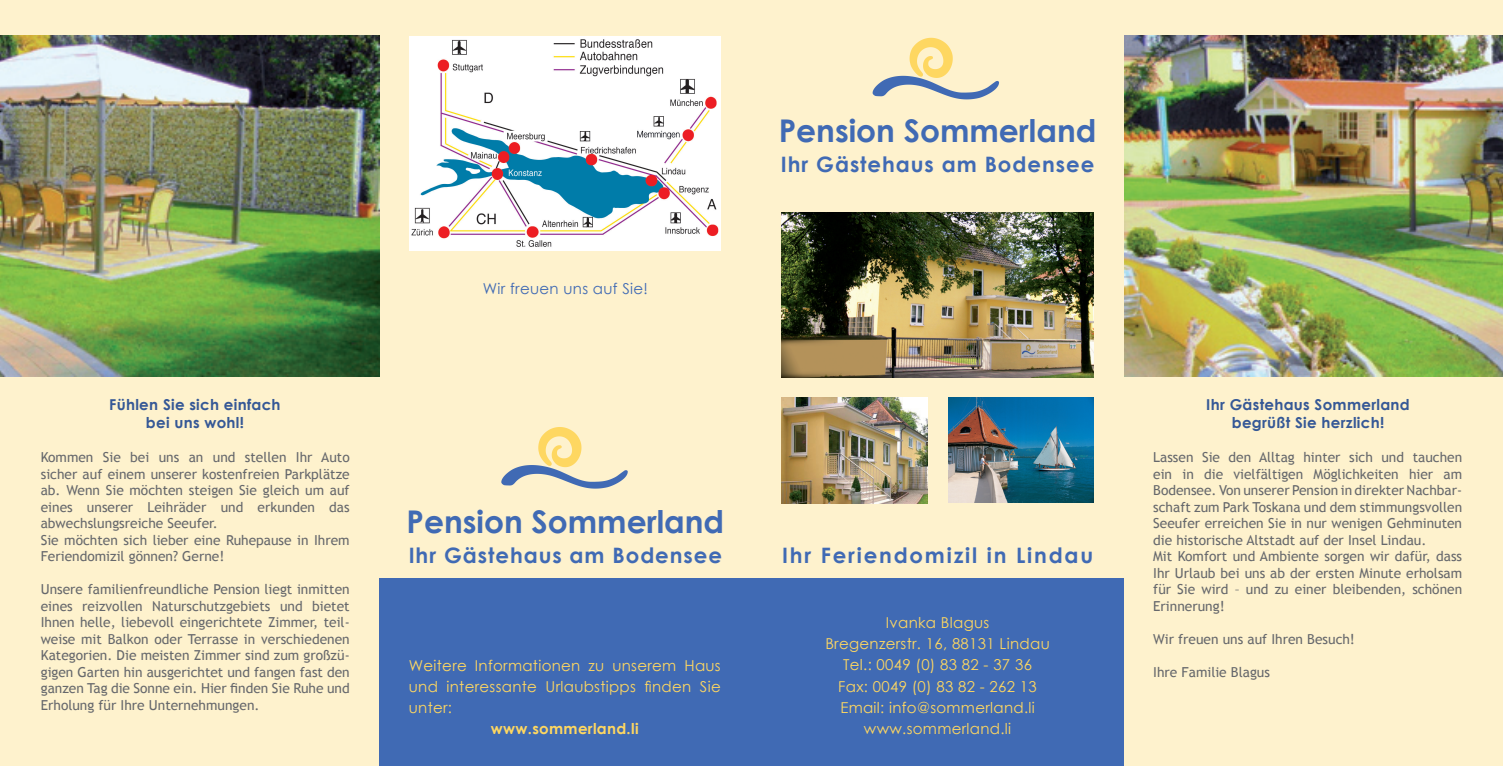
<style>
.page{position:relative;width:1503px;height:766px;background:#fff}
.page>*{position:absolute;margin:0;border:0;box-sizing:border-box;transform-origin:0 0}
.t1{font:700 31.25px "Century Gothic";color:#406ab4}
.t2{font:700 21.25px "Century Gothic";letter-spacing:.045em;color:#406ab4}
.t3{font:700 21.25px "Century Gothic";letter-spacing:.085em;color:#406ab4}
.t4{font:15px/21.2px "Century Gothic";letter-spacing:.02em;color:#fed761;text-align:justify}
.t5{font:700 15px/18px "Century Gothic";letter-spacing:.02em;color:#355896;text-align:center}
.t6{font:15px "Century Gothic";letter-spacing:.02em;color:#406ab4}
.t7{font:700 15px "Century Gothic";letter-spacing:.02em;color:#fed761}
.t8{font:13.75px/16.5px "Trebuchet MS";color:#66686c}
</style>
<div class="page">
<div style="left:0;top:0;width:1502px;height:765px;background:#fef2cd"></div>
<div style="left:379px;top:578px;width:744px;height:187px;background:#406ab4"></div>
<img style="left:1124px;top:35px;width:378px;height:342px">
<img style="left:0;top:35px;width:379px;height:342px">
<svg style="left:872px;top:37px;width:127px;height:63px"></svg>
<svg style="left:501px;top:427px;width:127px;height:62px"></svg>
<img style="left:781px;top:397px;width:146px;height:106px">
<img style="left:948px;top:397px;width:145px;height:106px">
<img style="left:781px;top:213px;width:312px;height:164px">
<img style="left:409px;top:36px;width:311px;height:214px">
<p class="t5" style="left:109px;top:394px;width:173px">Fühlen Sie sich einfach bei uns wohl!</p>
<p class="t8" style="left:41px;top:449px;width:310px">Kommen Sie bei uns an und stellen Ihr Auto sicher auf einem unserer kostenfreien Parkplätze ab. Wenn Sie möchten steigen Sie gleich um auf eines unserer Leihräder und erkunden das abwechslungsreiche Seeufer.<br>Sie möchten sich lieber eine Ruhepause in Ihrem Feriendomizil gönnen? Gerne!</p>
<p class="t8" style="left:41px;top:581px;width:310px;text-align:justify">Unsere familienfreundliche Pension liegt inmitten eines reizvollen Naturschutzgebiets und bietet Ihnen helle, liebevoll eingerichtete Zimmer, teil&shy;weise mit Balkon oder Terrasse in verschiedenen Kategorien. Die meisten Zimmer sind zum großzü&shy;gigen Garten hin ausgerichtet und fangen fast den ganzen Tag die Sonne ein. Hier finden Sie Ruhe und Erholung für Ihre Unternehmungen.</p>
<p class="t6" style="left:483px;top:277px;width:166px">Wir freuen uns auf Sie!</p>
<h1 class="t1" style="left:406px;top:497px;width:319px">Pension Sommerland</h1>
<h2 class="t2" style="left:409px;top:539px;width:315px">Ihr Gästehaus am Bodensee</h2>
<p class="t4" style="left:409px;top:654px;width:313px">Weitere Informationen zu unserem Haus und interessante Urlaubstipps finden Sie unter:</p>
<p class="t7" style="left:491px;top:717px;width:149px">www.sommerland.li</p>
<h1 class="t1" style="left:778px;top:106px;width:319px">Pension Sommerland</h1>
<h2 class="t2" style="left:781px;top:148px;width:315px">Ihr Gästehaus am Bodensee</h2>
<h2 class="t3" style="left:782px;top:539px;width:312px">Ihr Feriendomizil in Lindau</h2>
<p class="t4" style="left:825px;top:611px;width:226px;text-align:center">Ivanka Blagus<br>Bregenzerstr. 16, 88131 Lindau<br>Tel.: 0049 (0) 83 82 - 37 36<br>Fax: 0049 (0) 83 82 - 262 13<br>Email: info@sommerland.li www.sommerland.li</p>
<p class="t5" style="left:1206px;top:394px;width:205px">Ihr Gästehaus Sommerland begrüßt Sie herzlich!</p>
<p class="t8" style="left:1153px;top:449px;width:310px">Lassen Sie den Alltag hinter sich und tauchen ein in die vielfältigen Möglichkeiten hier am Bodensee. Von unserer Pension in direkter Nachbar&shy;schaft zum Park Toskana und dem stimmungsvollen Seeufer erreichen Sie in nur wenigen Gehminuten die historische Altstadt auf der Insel Lindau.<br>Mit Komfort und Ambiente sorgen wir dafür, dass Ihr Urlaub bei uns ab der ersten Minute erholsam für Sie wird – und zu einer bleibenden, schönen Erinnerung!</p>
<p class="t8" style="left:1153px;top:630px;width:203px">Wir freuen uns auf Ihren Besuch!</p>
<p class="t8" style="left:1153px;top:663px;width:118px">Ihre Familie Blagus</p>
</div>
